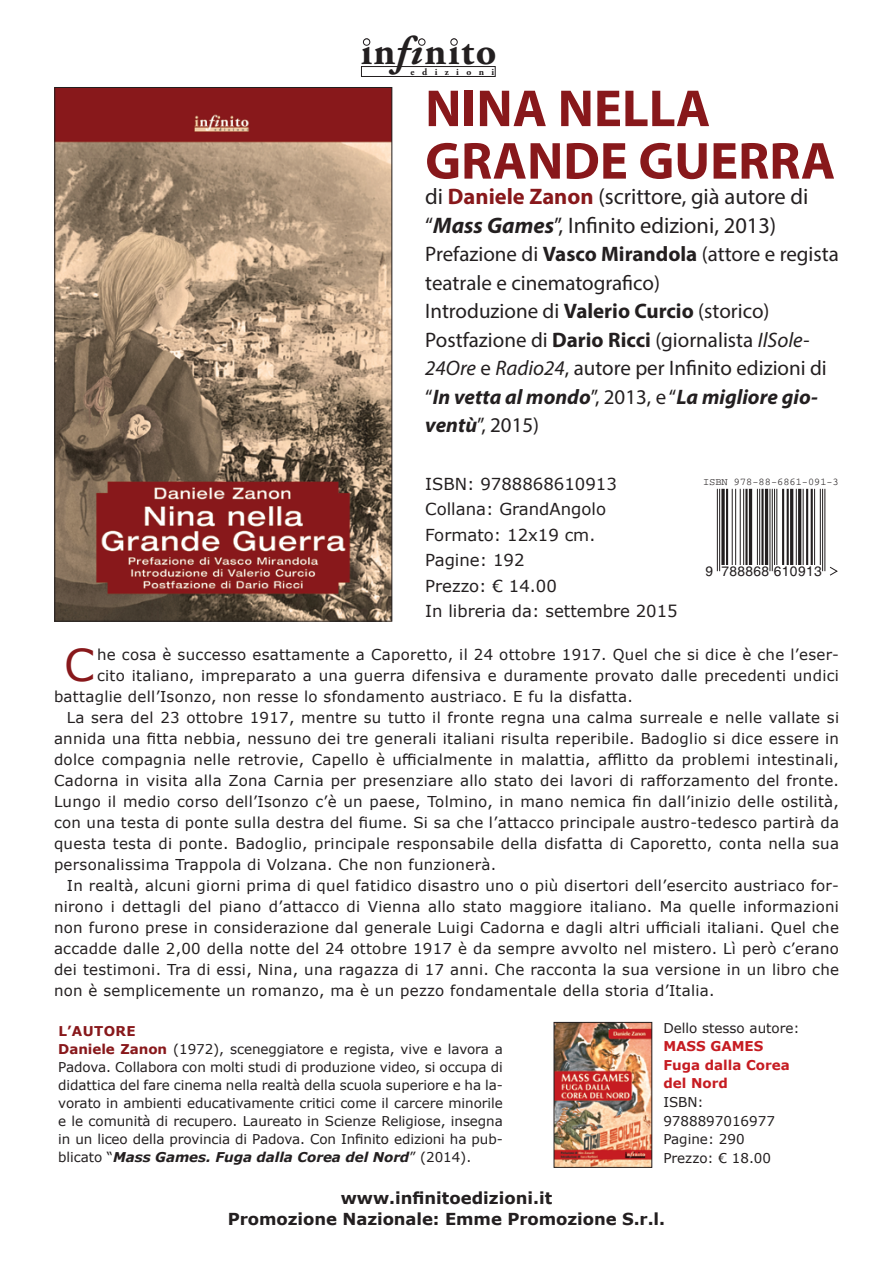
<style>
.page{position:relative;width:893px;height:1263px;background:#fff}
.page>*{position:absolute;margin:0;border:0;box-sizing:border-box;transform-origin:0 0}
.t1{font:700 52.5px/52.5px "Myriad Pro";color:#88181b}
.t2{font:43.95px "Verdana";color:#88181b}
.t3{font:700 40.05px "Adobe Garamond Pro";letter-spacing:.04em;color:#231f20}
.t4{font:22.5px/28.5px "Myriad Pro";color:#231f20}
.t5{font:21px/28.5px "Myriad Pro";color:#231f20}
.t6{font:16.5px "Verdana";color:#231f20}
.t7{font:700 16.5px "Verdana";letter-spacing:-.005em;color:#231f20}
.t8{font:15px/21px "Verdana";letter-spacing:.02em;color:#231f20;text-align:justify}
.t9{font:13.8px "Helvetica";letter-spacing:.025em;color:#231f20}
.t10{font:13.5px/18px "Verdana";letter-spacing:-.005em;color:#231f20;text-align:justify}
.t11{font:700 13.5px "Verdana";color:#c61c22}
.t12{font:700 13.5px "Verdana";letter-spacing:.03em;color:#88181b}
.t13{font:10.35px "Courier";color:#231f20}
.t14{font:700 9.6px "Adobe Garamond Pro";letter-spacing:.765em;color:#231f20}
.s1{font-style:italic}
.s2{font-weight:700;color:#88181b}
.s3{font-weight:700;font-style:italic}
.s4{font-weight:700}
</style>
<div class="page">
<div style="left:361px;top:66px;width:134px;height:11px;border:1px solid #231f20"></div>
<div style="left:418px;top:39px;width:7px;height:6px;border:1px solid #231f20;border-radius:50%"></div>
<svg style="left:451px;top:39px;width:6px;height:6px"></svg>
<div style="left:363px;top:39px;width:7px;height:6px;border:1px solid #231f20;border-radius:50%"></div>
<img style="left:56px;top:89px;width:334px;height:530px">
<img style="left:556px;top:1024px;width:94px;height:141px">
<div style="left:554px;top:1022px;width:98px;height:145px;border:1px solid #231f20"></div>
<hr style="left:719px;top:489px;width:1px;height:82px;background:#231f20">
<hr style="left:717px;top:489px;width:1px;height:82px;background:#231f20">
<svg style="left:721px;top:489px;width:4px;height:76px"></svg>
<hr style="left:726px;top:489px;width:2px;height:76px;background:#231f20">
<hr style="left:743px;top:489px;width:1px;height:76px;background:#231f20">
<hr style="left:740px;top:489px;width:1px;height:76px;background:#231f20">
<hr style="left:735px;top:489px;width:1px;height:76px;background:#231f20">
<hr style="left:732px;top:489px;width:1px;height:76px;background:#231f20">
<hr style="left:745px;top:489px;width:3px;height:76px;background:#231f20">
<hr style="left:749px;top:489px;width:3px;height:76px;background:#231f20">
<hr style="left:759px;top:489px;width:1px;height:76px;background:#231f20">
<hr style="left:757px;top:489px;width:1px;height:76px;background:#231f20">
<hr style="left:761px;top:489px;width:3px;height:76px;background:#231f20">
<hr style="left:765px;top:489px;width:3px;height:76px;background:#231f20">
<hr style="left:776px;top:489px;width:1px;height:76px;background:#231f20">
<hr style="left:774px;top:489px;width:1px;height:76px;background:#231f20">
<hr style="left:772px;top:489px;width:1px;height:82px;background:#231f20">
<hr style="left:769px;top:489px;width:1px;height:82px;background:#231f20">
<hr style="left:787px;top:489px;width:2px;height:76px;background:#231f20">
<hr style="left:782px;top:489px;width:2px;height:76px;background:#231f20">
<hr style="left:790px;top:489px;width:3px;height:76px;background:#231f20">
<hr style="left:796px;top:489px;width:1px;height:76px;background:#231f20">
<hr style="left:798px;top:489px;width:3px;height:76px;background:#231f20">
<hr style="left:803px;top:489px;width:1px;height:76px;background:#231f20">
<hr style="left:811px;top:489px;width:2px;height:76px;background:#231f20">
<hr style="left:806px;top:489px;width:2px;height:76px;background:#231f20">
<hr style="left:824px;top:489px;width:1px;height:82px;background:#231f20">
<hr style="left:822px;top:489px;width:1px;height:82px;background:#231f20">
<hr style="left:820px;top:489px;width:1px;height:76px;background:#231f20">
<hr style="left:814px;top:489px;width:1px;height:76px;background:#231f20">
<svg style="left:829px;top:566px;width:9px;height:10px"></svg>
<p class="t3" style="left:361px;top:28px;width:137px">in<span class="s1">fi</span>nito</p>
<p class="t14" style="left:411px;top:66px;width:85px">edizioni</p>
<p class="t1" style="left:425px;top:80px;width:412px">NINA NELLA<br>GRANDE GUERRA</p>
<p class="t4" style="left:425px;top:182px;width:385px">di <span class="s2">Daniele Zanon</span> (scrittore, già autore di “<span class="s3">Mass Games</span>”, Infinito edizioni, 2013)</p>
<p class="t5" style="left:425px;top:239px;width:415px">Prefazione di <span class="s4">Vasco Mirandola</span> (attore e regista teatrale e cinematografico)</p>
<p class="t5" style="left:425px;top:296px;width:346px">Introduzione di <span class="s4">Valerio Curcio</span> (storico)</p>
<p class="t5" style="left:425px;top:325px;width:403px">Postfazione di <span class="s4">Dario Ricci</span> (giornalista <span class="s1">IlSole-24Ore</span> e <span class="s1">Radio24</span>, autore per Infinito edizioni di “<span class="s3">In vetta al mondo</span>”, 2013, e “<span class="s3">La migliore gio&shy;ventù</span>”, 2015)</p>
<p class="t6" style="left:425px;top:473px;width:193px">ISBN: 9788868610913</p>
<p class="t6" style="left:425px;top:498px;width:182px">Collana: GrandAngolo</p>
<p class="t6" style="left:425px;top:524px;width:172px">Formato: 12x19 cm.</p>
<p class="t6" style="left:425px;top:549px;width:101px">Pagine: 192</p>
<p class="t6" style="left:425px;top:575px;width:133px">Prezzo: € 14.00</p>
<p class="t6" style="left:425px;top:600px;width:254px">In libreria da: settembre 2015</p>
<p class="t13" style="left:703px;top:477px;width:137px">ISBN 978-88-6861-091-3</p>
<p class="t9" style="left:705px;top:563px;width:118px">9 788868 610913</p>
<p class="t2" style="left:64px;top:635px;width:32px">C</p>
<p class="t8" style="left:97px;top:644px;width:743px">he cosa è successo esattamente a Caporetto, il 24 ottobre 1917. Quel che si dice è che l’eser-</p>
<p class="t8" style="left:97px;top:665px;width:743px">cito italiano, impreparato a una guerra difensiva e duramente provato dalle precedenti undici</p>
<p class="t8" style="left:54px;top:686px;width:580px">battaglie dell’Isonzo, non resse lo sfondamento austriaco. E fu la disfatta.</p>
<p class="t8" style="left:54px;top:707px;width:787px;text-indent:13px">La sera del 23 ottobre 1917, mentre su tutto il fronte regna una calma surreale e nelle vallate si annida una fitta nebbia, nessuno dei tre generali italiani risulta reperibile. Badoglio si dice essere in dolce compagnia nelle retrovie, Capello è ufficialmente in malattia, afflitto da problemi intestinali, Cadorna in visita alla Zona Carnia per presenziare allo stato dei lavori di rafforzamento del fronte.<br>Lungo il medio corso dell’Isonzo c’è un paese, Tolmino, in mano nemica fin dall’inizio delle ostilità, con una testa di ponte sulla destra del fiume. Si sa che l’attacco principale austro-tedesco partirà da questa testa di ponte. Badoglio, principale responsabile della disfatta di Caporetto, conta nella sua personalissima Trappola di Volzana. Che non funzionerà.</p>
<p class="t8" style="left:54px;top:875px;width:787px;text-indent:13px">In realtà, alcuni giorni prima di quel fatidico disastro uno o più disertori dell’esercito austriaco for&shy;nirono i dettagli del piano d’attacco di Vienna allo stato maggiore italiano. Ma quelle informazioni non furono prese in considerazione dal generale Luigi Cadorna e dagli altri ufficiali italiani. Quel che accadde dalle 2,00 della notte del 24 ottobre 1917 è da sempre avvolto nel mistero. Lì però c’erano dei testimoni. Tra di essi, Nina, una ragazza di 17 anni. Che racconta la sua versione in un libro che non è semplicemente un romanzo, ma è un pezzo fondamentale della storia d’Italia.</p>
<p class="t10" style="left:663px;top:1018px;width:138px">Dello stesso autore:</p>
<p class="t11" style="left:663px;top:1037px;width:102px">MASS GAMES</p>
<p class="t11" style="left:663px;top:1055px;width:128px">Fuga dalla Corea</p>
<p class="t11" style="left:663px;top:1074px;width:66px">del Nord</p>
<p class="t10" style="left:663px;top:1093px;width:42px">ISBN:</p>
<p class="t10" style="left:663px;top:1111px;width:113px">9788897016977</p>
<p class="t10" style="left:663px;top:1130px;width:83px">Pagine: 290</p>
<p class="t10" style="left:663px;top:1149px;width:109px">Prezzo: € 18.00</p>
<p class="t12" style="left:58px;top:1022px;width:79px">L’AUTORE</p>
<p class="t10" style="left:58px;top:1040px;width:446px"><span class="s2">Daniele Zanon</span> (1972), sceneggiatore e regista, vive e lavora a Padova. Collabora con molti studi di produzione video, si occupa di didattica del fare cinema nella realtà della scuola superiore e ha la&shy;vorato in ambienti educativamente critici come il carcere minorile e le comunità di recupero. Laureato in Scienze Religiose, insegna in un liceo della provincia di Padova. Con Infinito edizioni ha pub&shy;blicato “<span class="s3">Mass Games. Fuga dalla Corea del Nord</span>” (2014).</p>
<p class="t7" style="left:341px;top:1187px;width:213px">www.infinitoedizioni.it</p>
<p class="t7" style="left:228px;top:1208px;width:439px">Promozione Nazionale: Emme Promozione S.r.l.</p>
</div>
